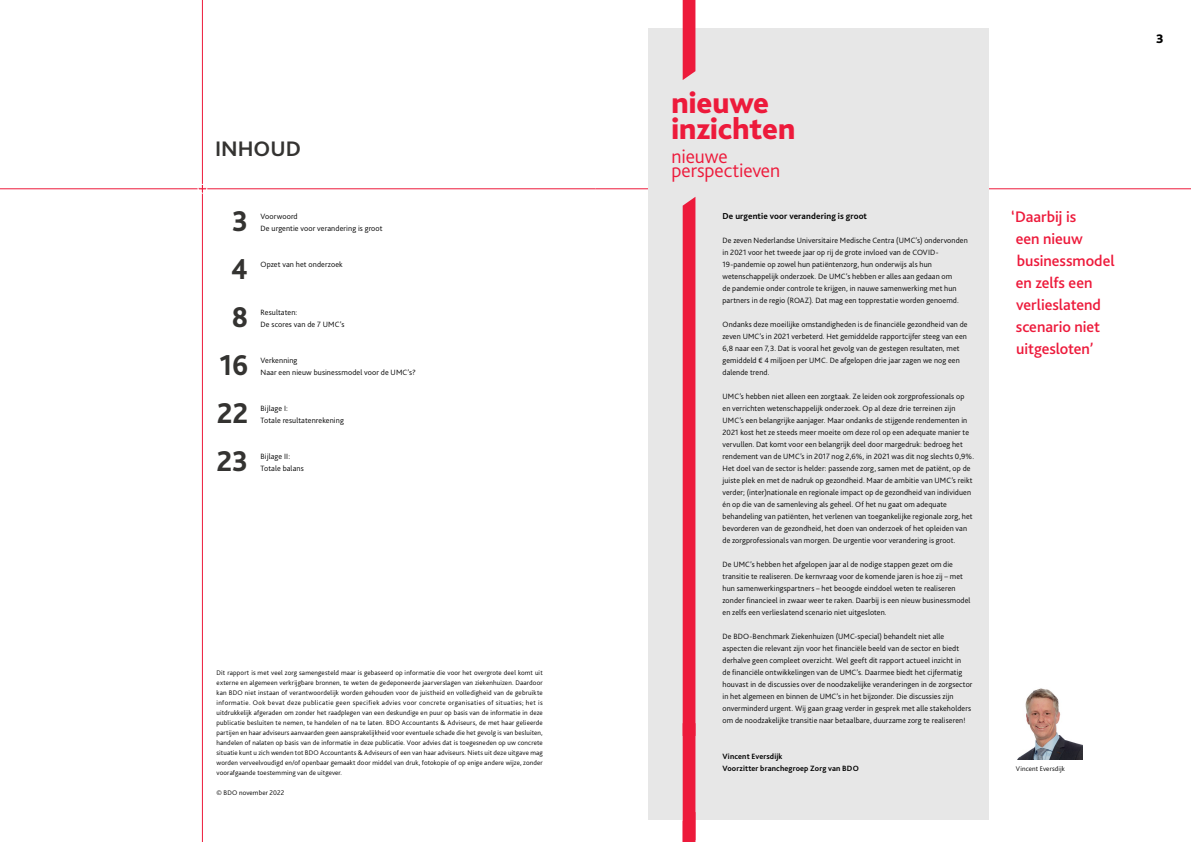
<style>
.page{position:relative;width:1191px;height:842px;background:#fff}
.page>*{position:absolute;margin:0;border:0;box-sizing:border-box;transform-origin:0 0}
.t1{font:800 31px/26px "Bliss 2";letter-spacing:-.005em;color:#ed1a3b}
.t2{font:800 30px/48px "Bliss 2";color:#343331;text-align:center;scale:.93 1}
.t3{font:700 22px "Bliss 2";color:#343331}
.t4{font:300 20px "Bliss 2";letter-spacing:-.005em;color:#ed1a3b}
.t5{font:500 16px/22px "Bliss 2";letter-spacing:-.005em;color:#ed1a3b}
.t6{font:800 13px "Bliss 2";color:#000}
.t7{font:700 9px "Bliss 2";letter-spacing:.01em;color:#000}
.t8{font:300 8px/12px "Bliss 2";letter-spacing:.015em;color:#000}
.t9{font:700 8px/12px "Bliss 2";letter-spacing:.015em;color:#000}
.t10{font:300 7px/10px "Bliss 2";letter-spacing:.02em;color:#000;text-align:justify}
</style>
<div class="page">
<hr style="left:0;top:189px;width:595px;height:1px;background:#ed1a3b">
<hr style="left:202px;top:0;width:1px;height:842px;background:#ed1a3b">
<svg style="left:197px;top:184px;width:10px;height:10px"></svg>
<hr style="left:595px;top:189px;width:596px;height:1px;background:#ed1a3b">
<div style="left:648px;top:28px;width:340px;height:791px;background:#e7e7e7"></div>
<svg style="left:682px;top:0;width:13px;height:80px"></svg>
<svg style="left:682px;top:197px;width:13px;height:645px"></svg>
<img style="left:1017px;top:688px;width:65px;height:72px">
<h3 class="t3" style="left:215px;top:135px;width:87px">INHOUD</h3>
<h2 class="t2" style="left:217px;top:197px;width:35px">3<br>4<br>8<br>16<br>22<br>23</h2>
<p class="t8" style="left:260px;top:210px;width:123px">Voorwoord<br>De urgentie voor verandering is groot</p>
<p class="t8" style="left:260px;top:258px;width:84px">Opzet van het onderzoek</p>
<p class="t8" style="left:260px;top:306px;width:85px">Resultaten:<br>De scores van de 7 UMC’s</p>
<p class="t8" style="left:260px;top:354px;width:157px">Verkenning<br>Naar een nieuw businessmodel voor de UMC’s?</p>
<p class="t8" style="left:260px;top:402px;width:85px">Bijlage I:<br>Totale resultatenrekening</p>
<p class="t8" style="left:260px;top:450px;width:45px">Bijlage II:<br>Totale balans</p>
<p class="t10" style="left:217px;top:668px;width:328px">Dit rapport is met veel zorg samengesteld maar is gebaseerd op informatie die voor het overgrote deel komt uit externe en algemeen verkrijgbare bronnen, te weten de gedeponeerde jaarverslagen van ziekenhuizen. Daardoor kan BDO niet instaan of verantwoordelijk worden gehouden voor de juistheid en volledigheid van de gebruikte informatie. Ook bevat deze publicatie geen specifiek advies voor concrete organisaties of situaties; het is uitdrukkelijk afgeraden om zonder het raadplegen van een deskundige en puur op basis van de informatie in deze publicatie besluiten te nemen, te handelen of na te laten. BDO Accountants &amp; Adviseurs, de met haar gelieerde partijen en haar adviseurs aanvaarden geen aansprakelijkheid voor eventuele schade die het gevolg is van besluiten, handelen of nalaten op basis van de informatie in deze publicatie. Voor advies dat is toegesneden op uw concrete situatie kunt u zich wenden tot BDO Accountants &amp; Adviseurs of een van haar adviseurs. Niets uit deze uitgave mag worden verveelvoudigd en/of openbaar gemaakt door middel van druk, fotokopie of op enige andere wijze, zonder voorafgaande toestemming van de uitgever.</p>
<p class="t10" style="left:217px;top:788px;width:69px">© BDO november 2022</p>
<h1 class="t1" style="left:671px;top:89px;width:125px">nieuwe inzichten</h1>
<h3 class="t4" style="left:671px;top:144px;width:58px">nieuwe</h3>
<h3 class="t4" style="left:671px;top:158px;width:110px">perspectieven</h3>
<p class="t7" style="left:722px;top:211px;width:146px">De urgentie voor verandering is groot</p>
<p class="t8" style="left:722px;top:234px;width:247px">De zeven Nederlandse Universitaire Medische Centra (UMC’s) ondervonden in 2021 voor het tweede jaar op rij de grote invloed van de COVID-19-pandemie op zowel hun patiëntenzorg, hun onderwijs als hun wetenschappelijk onderzoek. De UMC’s hebben er alles aan gedaan om<br>de pandemie onder controle te krijgen, in nauwe samenwerking met hun partners in de regio (ROAZ). Dat mag een topprestatie worden genoemd.</p>
<p class="t8" style="left:722px;top:318px;width:247px">Ondanks deze moeilijke omstandigheden is de financiële gezondheid van de zeven UMC’s in 2021 verbeterd. Het gemiddelde rapportcijfer steeg van een 6,8 naar een 7,3. Dat is vooral het gevolg van de gestegen resultaten, met gemiddeld € 4 miljoen per UMC. De afgelopen drie jaar zagen we nog een dalende trend.</p>
<p class="t8" style="left:722px;top:390px;width:253px">UMC’s hebben niet alleen een zorgtaak. Ze leiden ook zorgprofessionals op en verrichten wetenschappelijk onderzoek. Op al deze drie terreinen zijn UMC’s een belangrijke aanjager. Maar ondanks de stijgende rendementen in 2021 kost het ze steeds meer moeite om deze rol op een adequate manier te vervullen. Dat komt voor een belangrijk deel door margedruk: bedroeg het rendement van de UMC’s in 2017 nog 2,6%, in 2021 was dit nog slechts 0,9%.<br>Het doel van de sector is helder: passende zorg, samen met de patiënt, op de juiste plek en met de nadruk op gezondheid. Maar de ambitie van UMC’s reikt verder; (inter)nationale en regionale impact op de gezondheid van individuen én op die van de samenleving als geheel. Of het nu gaat om adequate behandeling van patiënten, het verlenen van toegankelijke regionale zorg, het bevorderen van de gezondheid, het doen van onderzoek of het opleiden van de zorgprofessionals van morgen. De urgentie voor verandering is groot.</p>
<p class="t8" style="left:722px;top:558px;width:249px">De UMC’s hebben het afgelopen jaar al de nodige stappen gezet om die transitie te realiseren. De kernvraag voor de komende jaren is hoe zij – met hun samenwerkingspartners – het beoogde einddoel weten te realiseren zonder financieel in zwaar weer te raken. Daarbij is een nieuw businessmodel en zelfs een verlieslatend scenario niet uitgesloten.</p>
<p class="t8" style="left:722px;top:630px;width:251px">De BDO-Benchmark Ziekenhuizen (UMC-special) behandelt niet alle aspecten die relevant zijn voor het financiële beeld van de sector en biedt derhalve geen compleet overzicht. Wel geeft dit rapport actueel inzicht in<br>de financiële ontwikkelingen van de UMC’s. Daarmee biedt het cijfermatig houvast in de discussies over de noodzakelijke veranderingen in de zorgsector in het algemeen en binnen de UMC’s in het bijzonder. Die discussies zijn onverminderd urgent. Wij gaan graag verder in gesprek met alle stakeholders om de noodzakelijke transitie naar betaalbare, duurzame zorg te realiseren!</p>
<p class="t9" style="left:722px;top:750px;width:138px">Vincent Eversdijk<br>Voorzitter branchegroep Zorg van BDO</p>
<h3 class="t5" style="left:1011px;top:205px;width:105px">‘Daarbij is<br>een nieuw businessmodel en zelfs een verlieslatend scenario niet uitgesloten’</h3>
<p class="t10" style="left:1016px;top:764px;width:50px">Vincent Eversdijk</p>
<h3 class="t6" style="left:1156px;top:31px;width:9px">3</h3>
</div>
